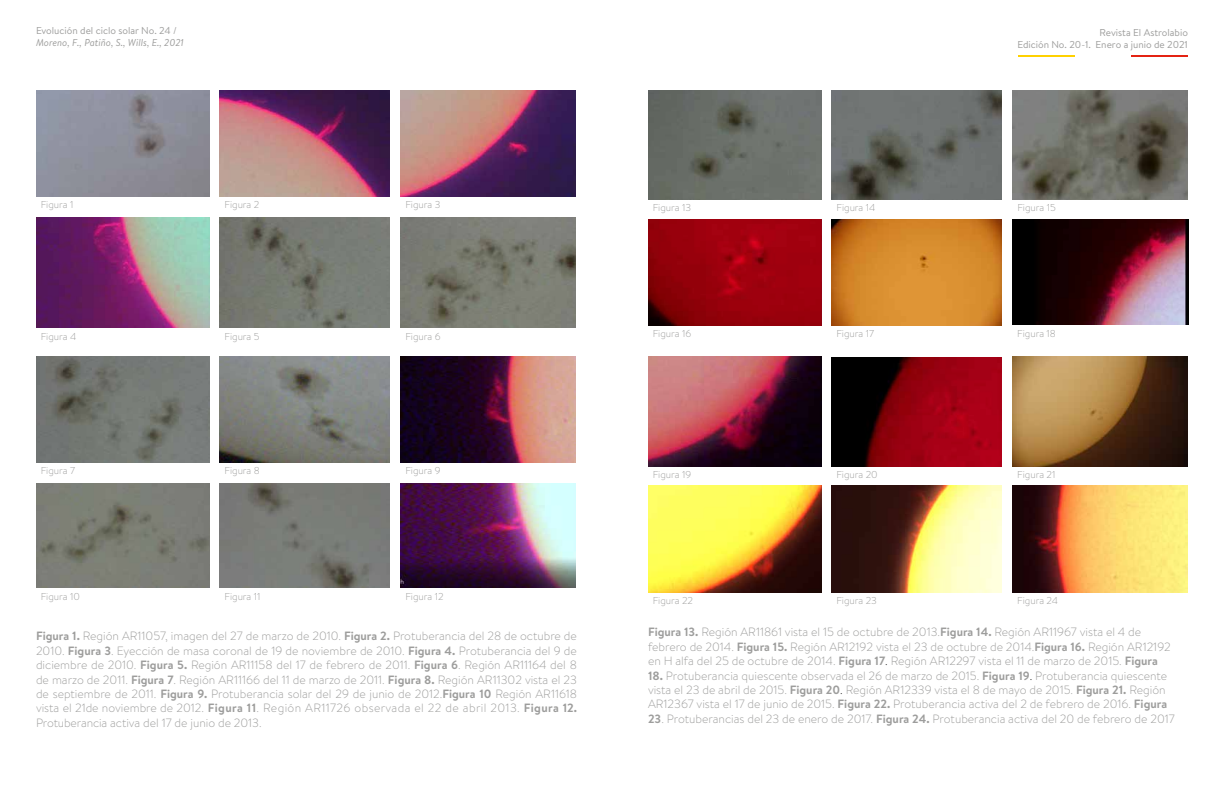
<style>
.page{position:relative;width:1224px;height:792px;background:#fff}
.page>*{position:absolute;margin:0;border:0;box-sizing:border-box;transform-origin:0 0}
.t1{font:300 12px/14.4px "Brandon Text";color:#9d9d9c}
.t2{font:300 10px "Brandon Text";color:#9d9d9c}
.t3{font:10px/12px "Brandon Text";color:#9d9d9c;text-align:right}
.t4{font:italic 10px "Brandon Text";color:#9d9d9c}
.s1{font-weight:700}
.s2{color:#000}
</style>
<div class="page">
<hr style="left:1018px;top:55px;width:57px;height:2px;background:#ffd100">
<hr style="left:1131px;top:55px;width:57px;height:2px;background:#e42313">
<img style="left:36px;top:90px;width:173px;height:106px">
<img style="left:220px;top:90px;width:170px;height:106px">
<img style="left:401px;top:90px;width:174px;height:106px">
<img style="left:36px;top:218px;width:173px;height:110px">
<img style="left:220px;top:218px;width:170px;height:110px">
<img style="left:401px;top:218px;width:174px;height:110px">
<img style="left:36px;top:356px;width:173px;height:106px">
<img style="left:220px;top:356px;width:170px;height:106px">
<img style="left:401px;top:356px;width:174px;height:106px">
<img style="left:36px;top:484px;width:173px;height:104px">
<img style="left:220px;top:484px;width:170px;height:104px">
<img style="left:401px;top:484px;width:174px;height:104px">
<img style="left:648px;top:90px;width:173px;height:109px">
<img style="left:832px;top:90px;width:170px;height:109px">
<img style="left:1013px;top:90px;width:174px;height:109px">
<img style="left:648px;top:219px;width:173px;height:106px">
<img style="left:832px;top:219px;width:170px;height:106px">
<img style="left:1013px;top:219px;width:176px;height:106px">
<img style="left:648px;top:356px;width:173px;height:110px">
<img style="left:832px;top:357px;width:170px;height:109px">
<img style="left:1013px;top:356px;width:175px;height:110px">
<img style="left:648px;top:486px;width:173px;height:106px">
<img style="left:832px;top:486px;width:170px;height:106px">
<img style="left:1013px;top:486px;width:175px;height:106px">
<p class="t3" style="left:36px;top:24px;width:142px">Evolución del ciclo solar No. 24 /</p>
<p class="t4" style="left:36px;top:35px;width:149px">Moreno, F., Patiño, S., Wills, E., 2021</p>
<p class="t3" style="left:1017px;top:26px;width:172px">Revista El Astrolabio<br>Edición No. 20-1. Enero a junio de 2021</p>
<p class="t2" style="left:41px;top:198px;width:34px">Figura 1</p>
<p class="t2" style="left:224px;top:198px;width:36px">Figura 2</p>
<p class="t2" style="left:405px;top:198px;width:37px">Figura 3</p>
<p class="t2" style="left:653px;top:201px;width:40px">Figura 13</p>
<p class="t2" style="left:836px;top:201px;width:40px">Figura 14</p>
<p class="t2" style="left:1017px;top:201px;width:40px">Figura 15</p>
<p class="t2" style="left:41px;top:329px;width:37px">Figura 4</p>
<p class="t2" style="left:224px;top:329px;width:37px">Figura 5</p>
<p class="t2" style="left:405px;top:329px;width:37px">Figura 6</p>
<p class="t2" style="left:653px;top:327px;width:40px">Figura 16</p>
<p class="t2" style="left:836px;top:327px;width:39px">Figura 17</p>
<p class="t2" style="left:1017px;top:327px;width:40px">Figura 18</p>
<p class="t2" style="left:41px;top:464px;width:36px">Figura 7</p>
<p class="t2" style="left:224px;top:464px;width:37px">Figura 8</p>
<p class="t2" style="left:405px;top:464px;width:37px">Figura 9</p>
<p class="t2" style="left:653px;top:468px;width:40px">Figura 19</p>
<p class="t2" style="left:836px;top:468px;width:43px">Figura 20</p>
<p class="t2" style="left:1017px;top:468px;width:40px">Figura 21</p>
<p class="t2" style="left:41px;top:589px;width:41px">Figura 10</p>
<p class="t2" style="left:224px;top:589px;width:38px">Figura 11</p>
<p class="t2" style="left:405px;top:589px;width:40px">Figura 12</p>
<p class="t2" style="left:653px;top:593px;width:42px">Figura 22</p>
<p class="t2" style="left:836px;top:593px;width:42px">Figura 23</p>
<p class="t2" style="left:1017px;top:593px;width:42px">Figura 24</p>
<p class="t1" style="left:36px;top:629px;width:543px;text-align:justify"><span class="s1">Figura 1.</span> Región AR11057, imagen del 27 de marzo de 2010. <span class="s1">Figura 2.</span> Protuberancia del 28 de octubre de 2010. <span class="s1">Figura 3</span>. Eyección de masa coronal de 19 de noviembre de 2010. <span class="s1">Figura 4.</span> Protuberancia del 9 de diciembre de 2010. <span class="s1">Figura 5.</span> Región AR11158 del 17 de febrero de 2011. <span class="s1">Figura 6</span>. Región AR11164 del 8 de marzo de 2011. <span class="s1">Figura 7</span>. Región AR11166 del 11 de marzo de 2011. <span class="s1">Figura 8.</span> Región AR11302 vista el 23 de septiembre de 2011. <span class="s1">Figura 9.</span> Protuberancia solar del 29 de junio de 2012.<span class="s1">Figura 10</span> Región AR11618 vista el 21de noviembre de 2012. <span class="s1">Figura 11</span>. Región AR11726 observada el 22 de abril 2013. <span class="s1">Figura 12.<br></span>Protuberancia activa del 17 de junio de 2013.</p>
<p class="t1" style="left:648px;top:625px;width:524px"><span class="s1">Figura 13.</span> Región AR11861 vista el 15 de octubre de 2013.<span class="s1">Figura 14.</span> Región AR11967 vista el 4 de febrero de 2014. <span class="s1">Figura 15.</span> Región AR12192 vista el 23 de octubre de 2014.<span class="s1">Figura 16.</span> Región AR12192 en H alfa del 25 de octubre de 2014. <span class="s1">Figura 17</span><span class="s2">.</span> Región AR12297 vista el 11 de marzo de 2015. <span class="s1">Figura</span></p>
<p class="t1" style="left:648px;top:668px;width:521px"><span class="s1">18.</span> Protuberancia quiescente observada el 26 de marzo de 2015. <span class="s1">Figura 19</span><span class="s2">.</span> Protuberancia quiescente vista el 23 de abril de 2015. <span class="s1">Figura 20</span><span class="s2">.</span> Región AR12339 vista el 8 de mayo de 2015. <span class="s1">Figura 21.</span> Región<br>AR12367 vista el 17 de junio de 2015. <span class="s1">Figura 22.</span> Protuberancia activa del 2 de febrero de 2016. <span class="s1">Figura</span></p>
<p class="t1" style="left:648px;top:711px;width:528px"><span class="s1">23</span>. Protuberancias del 23 de enero de 2017. <span class="s1">Figura 24.</span> Protuberancia activa del 20 de febrero de 2017</p>
</div>
